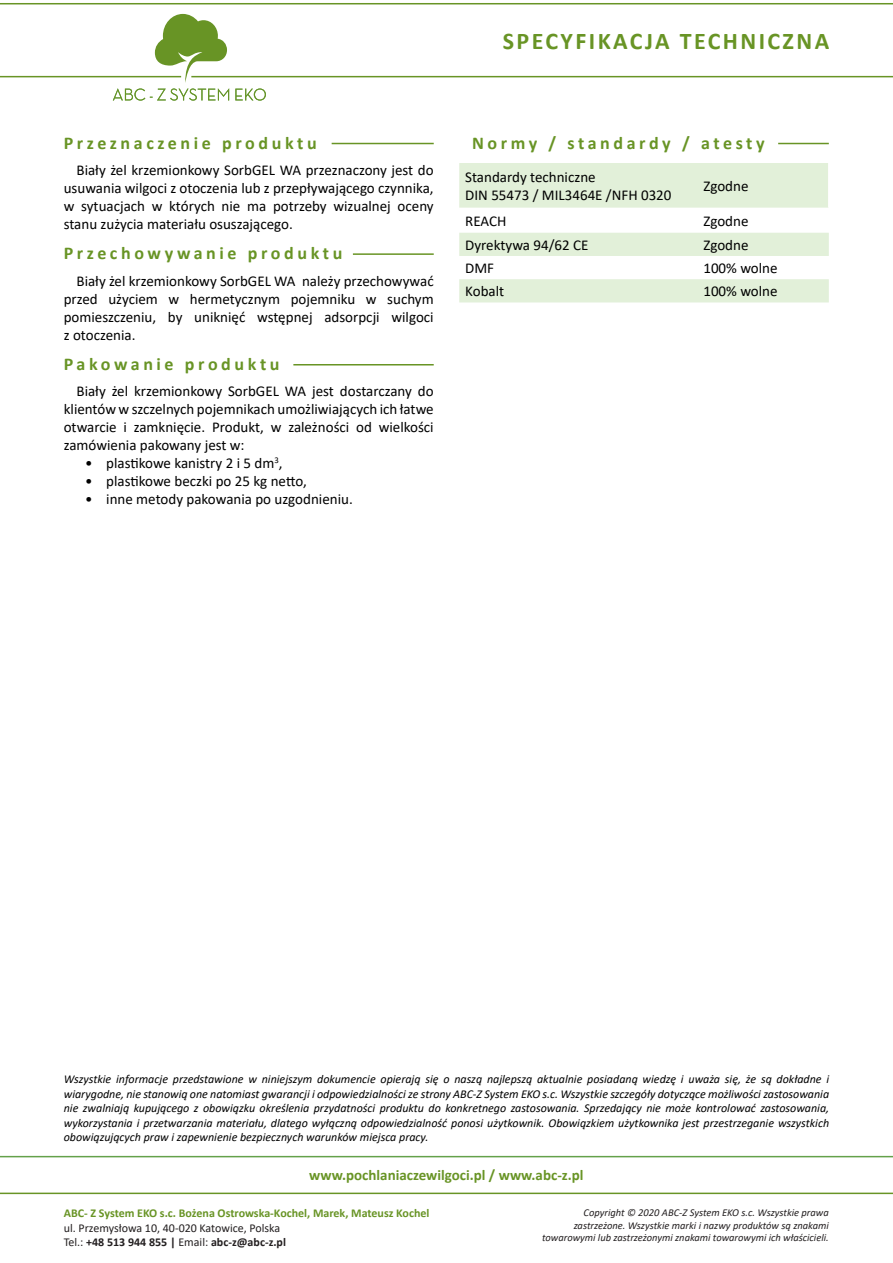
<style>
.page{position:relative;width:893px;height:1263px;background:#fff}
.page>*{position:absolute;margin:0;border:0;box-sizing:border-box;transform-origin:0 0}
.t1{font:700 24px "Calibri";letter-spacing:.1em;color:#689425}
.Nagłówek_h1{font:700 18px "Calibri";letter-spacing:.2em;color:#689425}
.Tekst_-_czarny{font:700 18px "Calibri";letter-spacing:.2em;color:#689425}
.Tekst_-_czarny-2{font:15px/18px "Calibri";color:#000;text-align:justify}
.tekst_tabele{font:15px/18px "Calibri";color:#000}
.t2{font:700 15px "Calibri";color:#689425}
.Tekst_podstawowy_-_c{font:italic 12px/14.4px "Calibri";color:#000;text-align:justify}
.t3{font:12px/14.4px "Calibri";color:#231f20}
.t4{font:700 12px "Calibri";color:#689425}
.t5{font:italic 10.5px/12.6px "Calibri";color:#231f20;text-align:right}
.s1{font-weight:700}
</style>
<div class="page">
<svg style="left:113px;top:14px;width:153px;height:87px"></svg>
<hr style="left:0;top:76px;width:181px;height:1px;background:#689425">
<hr style="left:191px;top:76px;width:702px;height:1px;background:#689425">
<hr style="left:0;top:3px;width:893px;height:1px;background:#689425">
<hr style="left:0;top:1156px;width:893px;height:1px;background:#64a14a">
<hr style="left:0;top:1192px;width:893px;height:2px;background:#689425">
<hr style="left:332px;top:143px;width:102px;height:1px;background:#689425">
<hr style="left:353px;top:253px;width:81px;height:2px;background:#689425">
<hr style="left:293px;top:364px;width:141px;height:1px;background:#689425">
<hr style="left:778px;top:143px;width:51px;height:1px;background:#689425">
<svg style="left:459px;top:163px;width:370px;height:139px;fill:#e2f0d9"></svg>
<hr style="left:828px;top:163px;width:2px;height:45px;background:#fff">
<h1 class="t1" style="left:503px;top:24px;width:328px">SPECYFIKACJA TECHNICZNA</h1>
<p class="Nagłówek_h1" style="left:64px;top:130px;width:254px">Przeznaczenie produktu</p>
<p class="Tekst_-_czarny-2" style="left:64px;top:161px;width:371px;text-indent:13px">Biały żel krzemionkowy SorbGEL WA przeznaczony jest do usuwania wilgoci z otoczenia lub z przepływającego czynnika, w sytuacjach w których nie ma potrzeby wizualnej oceny stanu zużycia materiału osuszającego.</p>
<p class="Nagłówek_h1" style="left:64px;top:240px;width:280px">Przechowywanie produktu</p>
<p class="Tekst_-_czarny-2" style="left:64px;top:271px;width:371px;text-indent:13px">Biały żel krzemionkowy SorbGEL WA należy przechowywać przed użyciem w hermetycznym pojemniku w suchym pomieszczeniu, by uniknięć wstępnej adsorpcji wilgoci z otoczenia.</p>
<p class="Nagłówek_h1" style="left:64px;top:351px;width:217px">Pakowanie produktu</p>
<p class="Tekst_-_czarny-2" style="left:64px;top:382px;width:371px;text-indent:13px">Biały żel krzemionkowy SorbGEL WA jest dostarczany do klientów w szczelnych pojemnikach umożliwiających ich łatwe otwarcie i zamknięcie. Produkt, w zależności od wielkości zamówienia pakowany jest w:</p>
<p class="Tekst_-_czarny-2" style="left:85px;top:454px;width:199px">• plastikowe kanistry 2 i 5 dm<sup>3</sup>,</p>
<p class="Tekst_-_czarny-2" style="left:85px;top:472px;width:223px">• plastikowe beczki po 25 kg netto,</p>
<p class="Tekst_-_czarny-2" style="left:85px;top:490px;width:269px">• inne metody pakowania po uzgodnieniu.</p>
<p class="Tekst_-_czarny" style="left:472px;top:130px;width:294px">Normy / standardy / atesty</p>
<p class="tekst_tabele" style="left:465px;top:168px;width:208px">Standardy techniczne<br>DIN 55473 / MIL3464E /NFH 0320</p>
<p class="tekst_tabele" style="left:703px;top:177px;width:47px">Zgodne</p>
<p class="tekst_tabele" style="left:465px;top:211px;width:43px">REACH</p>
<p class="tekst_tabele" style="left:703px;top:211px;width:47px">Zgodne</p>
<p class="tekst_tabele" style="left:465px;top:236px;width:125px">Dyrektywa 94/62 CE</p>
<p class="tekst_tabele" style="left:703px;top:236px;width:47px">Zgodne</p>
<p class="tekst_tabele" style="left:465px;top:259px;width:30px">DMF</p>
<p class="tekst_tabele" style="left:703px;top:259px;width:76px">100% wolne</p>
<p class="tekst_tabele" style="left:465px;top:282px;width:40px">Kobalt</p>
<p class="tekst_tabele" style="left:703px;top:282px;width:76px">100% wolne</p>
<p class="Tekst_podstawowy_-_c" style="left:64px;top:1072px;width:767px">Wszystkie informacje przedstawione w niniejszym dokumencie opierają się o naszą najlepszą aktualnie posiadaną wiedzę i uważa się, że są dokładne i wiarygodne, nie stanowią one natomiast gwarancji i odpowiedzialności ze strony ABC-Z System EKO s.c. Wszystkie szczegóły dotyczące możliwości zastosowania nie zwalniają kupującego z obowiązku określenia przydatności produktu do konkretnego zastosowania. Sprzedający nie może kontrolować zastosowania, wykorzystania i przetwarzania materiału, dlatego wyłączną odpowiedzialność ponosi użytkownik. Obowiązkiem użytkownika jest przestrzeganie wszystkich obowiązujących praw i zapewnienie bezpiecznych warunków miejsca pracy.</p>
<p class="t2" style="left:309px;top:1164px;width:276px">www.pochlaniaczewilgoci.pl / www.abc-z.pl</p>
<p class="t4" style="left:64px;top:1205px;width:367px">ABC- Z System EKO s.c. Bożena Ostrowska-Kochel, Marek, Mateusz Kochel</p>
<p class="t3" style="left:64px;top:1220px;width:224px">ul. Przemysłowa 10, 40-020 Katowice, Polska<br>Tel.: <span class="s1">+48 513 944 855 |</span> Email: <span class="s1">abc-z@abc-z.pl</span></p>
<p class="t5" style="left:542px;top:1206px;width:288px">Copyright © 2020 ABC-Z System EKO s.c. Wszystkie prawa zastrzeżone. Wszystkie marki i nazwy produktów są znakami towarowymi lub zastrzeżonymi znakami towarowymi ich właścicieli.</p>
</div>
